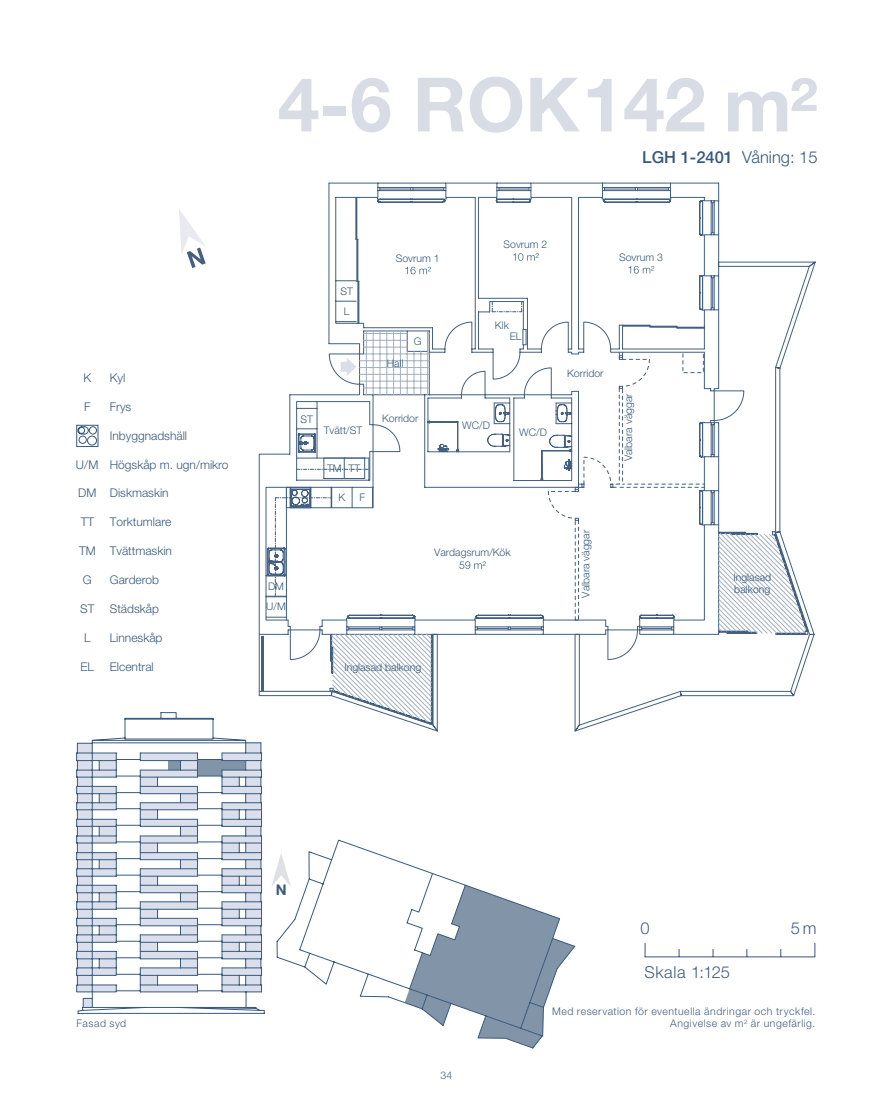
<style>
.page{position:relative;width:893px;height:1106px;background:#fff}
.page>*{position:absolute;margin:0;border:0;box-sizing:border-box;transform-origin:0 0}
.t1{font:700 75px "Helvetica Neue LT Std";color:#d8dde5}
.t2{font:500 16.5px "Helvetica Neue LT Std";color:#38597d}
.t3{font:300 16.5px "Helvetica Neue LT Pro";letter-spacing:.035em;color:#435e82}
.t4{font:700 14.7px "Helvetica Neue";color:#385a7d}
.t5{font:300 12px "Helvetica Neue LT Std";color:#385a7d}
.t6{font:300 10.5px/20.1px "Helvetica Neue LT Std";color:#385a7d;text-align:center}
.t7{font:300 10.5px/12px "Helvetica Neue LT Pro";letter-spacing:.05em;color:#435e82;text-align:right}
.s1{font-weight:300}
</style>
<div class="page">
<svg style="left:277px;top:839px;width:298px;height:209px"></svg>
<svg style="left:91px;top:712px;width:156px;height:30px"></svg>
<svg style="left:76px;top:742px;width:186px;height:251px"></svg>
<svg style="left:78px;top:760px;width:186px;height:253px"></svg>
<svg style="left:588px;top:79px;width:24px;height:52px"></svg>
<svg style="left:624px;top:78px;width:80px;height:53px"></svg>
<svg style="left:728px;top:78px;width:89px;height:53px"></svg>
<svg style="left:179px;top:209px;width:27px;height:59px"></svg>
<hr style="left:645px;top:956px;width:170px;height:1px;background:#435e82">
<svg style="left:644px;top:943px;width:2px;height:14px"></svg>
<svg style="left:814px;top:943px;width:1px;height:13px"></svg>
<svg style="left:712px;top:949px;width:2px;height:7px"></svg>
<svg style="left:272px;top:852px;width:19px;height:35px"></svg>
<svg style="left:76px;top:425px;width:22px;height:22px"></svg>
<svg style="left:259px;top:183px;width:549px;height:541px"></svg>
<svg style="left:713px;top:199px;width:97px;height:436px"></svg>
<svg style="left:718px;top:531px;width:90px;height:103px"></svg>
<svg style="left:331px;top:660px;width:101px;height:62px"></svg>
<svg style="left:268px;top:189px;width:445px;height:471px"></svg>
<svg style="left:492px;top:189px;width:252px;height:430px"></svg>
<svg style="left:459px;top:561px;width:27px;height:8px"></svg>
<svg style="left:405px;top:267px;width:26px;height:7px"></svg>
<svg style="left:496px;top:199px;width:207px;height:111px"></svg>
<svg style="left:297px;top:330px;width:275px;height:151px"></svg>
<h1 class="t1" style="left:278px;top:58px;width:303px">4-6 ROK</h1>
<h2 class="t2" style="left:642px;top:148px;width:177px">LGH 1-2401 <span class="s1">Våning: 15</span></h2>
<p class="t6" style="left:503px;top:234px;width:45px">Sovrum 2</p>
<p class="t6" style="left:396px;top:247px;width:45px">Sovrum 1</p>
<p class="t6" style="left:619px;top:247px;width:45px">Sovrum 3</p>
<p class="t6" style="left:340px;top:281px;width:14px">ST<br>L</p>
<p class="t6" style="left:495px;top:315px;width:16px">Klk</p>
<p class="t6" style="left:414px;top:331px;width:9px">G</p>
<p class="t6" style="left:510px;top:326px;width:13px">EL</p>
<p class="t6" style="left:387px;top:353px;width:18px">Hall</p>
<p class="t5" style="left:83px;top:370px;width:9px">K</p>
<p class="t5" style="left:110px;top:370px;width:17px">Kyl</p>
<p class="t6" style="left:567px;top:363px;width:38px">Korridor</p>
<p class="t5" style="left:84px;top:399px;width:8px">F</p>
<p class="t5" style="left:110px;top:399px;width:23px">Frys</p>
<p class="t5" style="left:110px;top:428px;width:79px">Inbyggnadshäll</p>
<p class="t5" style="left:76px;top:457px;width:154px">U/M Högskåp m. ugn/mikro</p>
<p class="t6" style="left:301px;top:409px;width:14px">ST</p>
<p class="t6" style="left:324px;top:419px;width:40px">Tvätt/ST</p>
<p class="t6" style="left:327px;top:458px;width:16px">TM</p>
<p class="t6" style="left:349px;top:458px;width:13px">TT</p>
<p class="t6" style="left:382px;top:408px;width:38px">Korridor</p>
<p class="t6" style="left:462px;top:415px;width:29px">WC/D</p>
<p class="t6" style="left:519px;top:422px;width:29px">WC/D</p>
<p class="t6" style="left:618px;top:461px;width:69px;rotate:-90deg">Valbara väggar</p>
<p class="t5" style="left:78px;top:486px;width:92px">DM Diskmaskin</p>
<p class="t6" style="left:338px;top:487px;width:8px">K</p>
<p class="t6" style="left:359px;top:487px;width:7px">F</p>
<p class="t5" style="left:81px;top:515px;width:15px">TT</p>
<p class="t5" style="left:110px;top:515px;width:63px">Torktumlare</p>
<p class="t5" style="left:79px;top:543px;width:94px">TM Tvättmaskin</p>
<p class="t5" style="left:83px;top:572px;width:10px">G</p>
<p class="t5" style="left:110px;top:572px;width:51px">Garderob</p>
<p class="t5" style="left:80px;top:601px;width:16px">ST</p>
<p class="t5" style="left:110px;top:601px;width:51px">Städskåp</p>
<p class="t5" style="left:84px;top:630px;width:8px">L</p>
<p class="t5" style="left:110px;top:630px;width:54px">Linneskåp</p>
<p class="t6" style="left:268px;top:576px;width:17px">DM</p>
<p class="t6" style="left:266px;top:596px;width:21px">U/M</p>
<p class="t6" style="left:434px;top:542px;width:78px">Vardagsrum/Kök</p>
<p class="t6" style="left:575px;top:597px;width:69px;rotate:-90deg">Valbara väggar</p>
<p class="t6" style="left:733px;top:570px;width:39px;line-height:12.6px;text-align:left">Inglasad balkong</p>
<p class="t5" style="left:81px;top:659px;width:15px">EL</p>
<p class="t5" style="left:110px;top:659px;width:46px">Elcentral</p>
<p class="t6" style="left:344px;top:657px;width:78px">Inglasad balkong</p>
<h3 class="t4" style="left:276px;top:880px;width:12px">N</h3>
<h2 class="t3" style="left:640px;top:918px;width:11px">0</h2>
<h2 class="t3" style="left:791px;top:918px;width:27px">5 m</h2>
<h2 class="t3" style="left:644px;top:961px;width:87px">Skala 1:125</h2>
<p class="t7" style="left:77px;top:1017px;width:51px">Fasad syd</p>
<p class="t7" style="left:552px;top:1005px;width:265px">Med reservation för eventuella ändringar och tryckfel.<br>Angivelse av m<sup>2</sup> är ungefärlig.</p>
<p class="t7" style="left:441px;top:1069px;width:13px">34</p>
</div>
